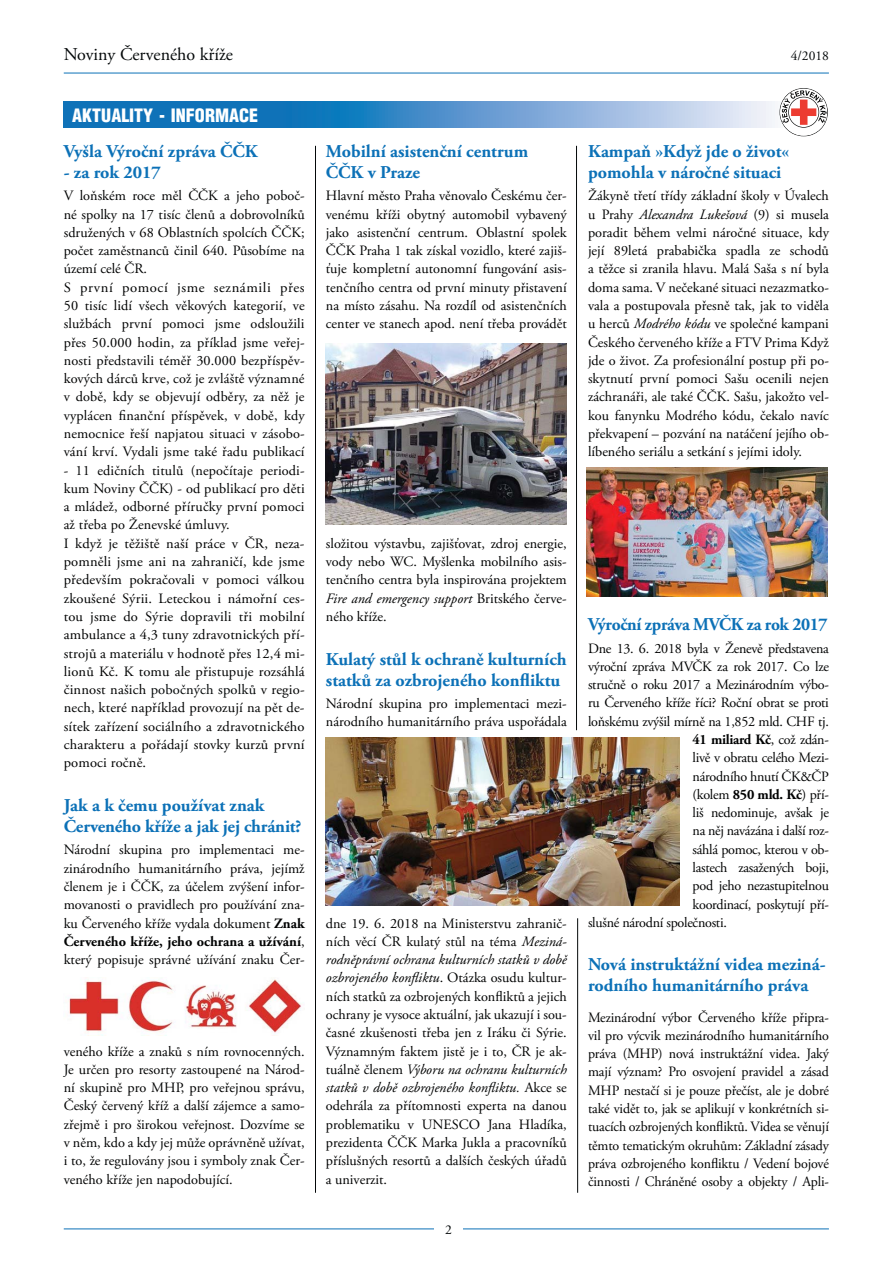
<style>
.page{position:relative;width:893px;height:1263px;background:#fff}
.page>*{position:absolute;margin:0;border:0;box-sizing:border-box;transform-origin:0 0}
.t1{font:700 18px/21px "Adobe Garamond Pro";color:#0c71b7}
.t2{font:700 18px "Adobe Garamond Pro";letter-spacing:-.02em;color:#0c71b7}
.t3{font:18px "Adobe Garamond Pro";color:#040809}
.t4{font:900 18px "Switzerland Cond";color:#fff}
.t5{font:14.25px/18.3px "Adobe Garamond Pro";color:#010202;text-align:justify}
.t6{font:14.25px "Adobe Garamond Pro";letter-spacing:-.02em;color:#010202}
.t7{font:700 14.25px "Adobe Garamond Pro";letter-spacing:-.02em;color:#010202}
.t8{font:13.5px "Adobe Garamond Pro";color:#040809}
.s1{color:#040809}
.s2{font-weight:700}
.s3{font-style:italic}
.s4{font-weight:400}
</style>
<div class="page">
<hr style="left:64px;top:73px;width:765px;height:1px;background:#0c71b7">
<hr style="left:64px;top:1229px;width:765px;height:1px;background:#0c71b7">
<div style="left:434px;top:1216px;width:28px;height:26px;background:#fff"></div>
<svg style="left:64px;top:102px;width:764px;height:25px;background:#5a9acd"></svg>
<svg style="left:779px;top:88px;width:34px;height:49px"></svg>
<hr style="left:315px;top:146px;width:1px;height:1047px;background:#040809">
<hr style="left:576px;top:146px;width:1px;height:584px;background:#040809">
<img style="left:326px;top:343px;width:241px;height:182px">
<img style="left:326px;top:738px;width:354px;height:168px">
<img style="left:586px;top:468px;width:242px;height:128px">
<img style="left:68px;top:979px;width:234px;height:56px">
<hr style="left:577px;top:918px;width:1px;height:275px;background:#040809">
<p class="t3" style="left:64px;top:47px;width:171px">Noviny Červeného kříže</p>
<p class="t8" style="left:791px;top:50px;width:40px">4/2018</p>
<p class="t4" style="left:72px;top:108px;width:187px">AKTUALITY - INFORMACE</p>
<p class="t1" style="left:64px;top:142px;width:195px">Vyšla Výroční zpráva ČČK</p>
<p class="t1" style="left:64px;top:163px;width:99px">- za rok 2017</p>
<p class="t5" style="left:64px;top:188px;width:242px;text-align:left">V loňském roce měl ČČK a jeho poboč&shy;né spolky na 17 tisíc členů a dobrovolníků sdružených v 68 Oblastních spolcích ČČK; počet zaměstnanců činil 640. Působíme na území celé ČR.<br>S první pomocí jsme seznámili přes 50 tisíc lidí všech věkových kategorií, ve službách první pomoci jsme odsloužili přes 50.000 hodin, za příklad jsme veřej&shy;nosti představili téměř 30.000 bezpříspěv&shy;kových dárců krve, což je zvláště významné v době, kdy se objevují odběry, za něž je vyplácen finanční příspěvek, v době, kdy nemocnice řeší napjatou situaci v zásobo&shy;vání krví. Vydali jsme také řadu publikací</p>
<p class="t5" style="left:64px;top:462px;width:242px;text-align:left">- 11 edičních titulů (nepočítaje periodi&shy;kum Noviny ČČK) - od publikací pro děti a mládež, odborné příručky první pomoci až třeba po Ženevské úmluvy.<br>I když je těžiště naší práce v ČR, neza&shy;pomněli jsme ani na zahraničí, kde jsme především pokračovali v pomoci válkou zkoušené Sýrii. Leteckou i námořní ces&shy;tou jsme do Sýrie dopravili tři mobilní ambulance a 4,3 tuny zdravotnických pří&shy;strojů a materiálu v hodnotě přes 12,4 mi&shy;lionů Kč. K tomu ale přistupuje rozsáhlá činnost našich <span class="s1">pobočných spolků</span> v regio&shy;nech, které například provozují na pět de&shy;sítek zařízení sociálního a zdravotnického charakteru a pořádají stovky kurzů první pomoci ročně.</p>
<p class="t1" style="left:64px;top:796px;width:239px">Jak a k čemu používat znak<br>Červeného kříže a jak jej chránit?</p>
<p class="t5" style="left:64px;top:842px;width:242px">Národní skupina pro implementaci me&shy;zinárodního humanitárního práva, jejímž členem je i ČČK, za účelem zvýšení infor&shy;movanosti o pravidlech pro používání zna&shy;ku Červeného kříže vydala dokument <span class="s2">Znak Červeného kříže, jeho ochrana a užívání</span>, který popisuje správné užívání znaku Čer-</p>
<p class="t5" style="left:64px;top:1043px;width:242px">veného kříže a znaků s ním rovnocenných.<br>Je určen pro resorty zastoupené na Národ&shy;ní skupině pro MHP, pro veřejnou správu, Český červený kříž a další zájemce a samo&shy;zřejmě i pro širokou veřejnost. Dozvíme se v něm, kdo a kdy jej může oprávněně užívat, i to, že regulovány jsou i symboly znak Čer&shy;veného kříže jen napodobující.</p>
<p class="t1" style="left:326px;top:142px;width:204px">Mobilní asistenční centrum<br>ČČK v Praze</p>
<p class="t5" style="left:326px;top:188px;width:242px">Hlavní město Praha věnovalo Českému čer&shy;venému kříži obytný automobil vybavený jako asistenční centrum. Oblastní spolek ČČK Praha 1 tak získal vozidlo, které zajiš&shy;ťuje kompletní autonomní fungování asis&shy;tenčního centra od první minuty přistavení na místo zásahu. Na rozdíl od asistenčních center ve stanech apod. není třeba provádět</p>
<p class="t1" style="left:588px;top:142px;width:203px">Kampaň »Když jde o život« pomohla v náročné situaci</p>
<p class="t5" style="left:588px;top:188px;width:242px">Žákyně třetí třídy základní školy v Úvalech u Prahy <span class="s3">Alexandra Lukešová</span> (9) si musela poradit během velmi náročné situace, kdy její 89letá prababička spadla ze schodů a těžce si zranila hlavu. Malá Saša s ní byla doma sama. V nečekané situaci nezazmatko&shy;vala a postupovala přesně tak, jak to viděla u herců <span class="s3">Modrého kódu</span> ve společné kampani Českého červeného kříže a FTV Prima Když jde o život. Za profesionální postup při po&shy;skytnutí první pomoci Sašu ocenili nejen záchranáři, ale také ČČK. Sašu, jakožto vel&shy;kou fanynku Modrého kódu, čekalo navíc překvapení – pozvání na natáčení jejího ob&shy;líbeného seriálu a setkání s jejími idoly.</p>
<p class="t5" style="left:326px;top:535px;width:242px">složitou výstavbu, zajišťovat, zdroj energie, vody nebo WC. Myšlenka mobilního asis&shy;tenčního centra byla inspirována projektem <span class="s3">Fire and emergency support</span> Britského červe&shy;ného kříže.</p>
<p class="t1" style="left:326px;top:650px;width:242px">Kulatý stůl k ochraně kulturních statků za ozbrojeného konfliktu</p>
<p class="t5" style="left:326px;top:696px;width:242px">Národní skupina pro implementaci mezi&shy;národního humanitárního práva uspořádala</p>
<p class="t5" style="left:326px;top:915px;width:242px">dne 19. 6. 2018 na Ministerstvu zahranič&shy;ních věcí ČR kulatý stůl na téma <span class="s3">Meziná&shy;rodněprávní ochrana kulturních statků v době ozbrojeného konfliktu</span>. Otázka osudu kultur&shy;ních statků za ozbrojených konfliktů a jejich ochrany je vysoce aktuální, jak ukazují i sou&shy;časné zkušenosti třeba jen z Iráku či Sýrie.<br>Významným faktem jistě je i to, ČR je ak&shy;tuálně členem <span class="s3">Výboru na ochranu kulturních statků v době ozbrojeného konfliktu.</span> Akce se odehrála za přítomnosti experta na danou problematiku v UNESCO Jana Hladíka, prezidenta ČČK Marka Jukla a pracovníků příslušných resortů a dalších českých úřadů a univerzit.</p>
<p class="t8" style="left:445px;top:1224px;width:8px">2</p>
<p class="t2" style="left:588px;top:617px;width:241px">Výroční zpráva MVČK za rok 2017</p>
<p class="t6" style="left:588px;top:642px;width:242px">Dne 13. 6. 2018 byla v Ženevě představena</p>
<p class="t6" style="left:588px;top:661px;width:242px">výroční zpráva MVČK za rok 2017. Co lze</p>
<p class="t6" style="left:588px;top:679px;width:242px">stručně o roku 2017 a Mezinárodním výbo-</p>
<p class="t6" style="left:588px;top:697px;width:242px">ru Červeného kříže říci? Roční obrat se proti</p>
<p class="t6" style="left:588px;top:716px;width:242px">loňskému zvýšil mírně na 1,852 mld. CHF tj.</p>
<p class="t7" style="left:692px;top:734px;width:138px">41 miliard Kč<span class="s4">, což zdán-</span></p>
<p class="t6" style="left:692px;top:752px;width:138px">livě v obratu celého Mezi-</p>
<p class="t6" style="left:692px;top:770px;width:138px">národního hnutí ČK&amp;ČP</p>
<p class="t6" style="left:692px;top:789px;width:138px">(kolem <span class="s2">850 mld. Kč</span>) pří-</p>
<p class="t6" style="left:692px;top:807px;width:138px">liš nedominuje, avšak je</p>
<p class="t6" style="left:692px;top:825px;width:138px">na něj navázána i další roz-</p>
<p class="t6" style="left:692px;top:844px;width:138px">sáhlá pomoc, kterou v ob-</p>
<p class="t6" style="left:692px;top:862px;width:138px">lastech zasažených boji,</p>
<p class="t6" style="left:692px;top:880px;width:138px">pod jeho nezastupitelnou</p>
<p class="t6" style="left:692px;top:898px;width:138px">koordinací, poskytují pří-</p>
<p class="t6" style="left:588px;top:917px;width:140px">slušné národní společnosti.</p>
<p class="t1" style="left:588px;top:956px;width:239px">Nová instruktážní videa meziná&shy;rodního humanitárního práva</p>
<p class="t5" style="left:588px;top:1009px;width:242px">Mezinárodní výbor Červeného kříže připra&shy;vil pro výcvik mezinárodního humanitárního práva (MHP) nová instruktážní videa. Jaký mají význam? Pro osvojení pravidel a zásad MHP nestačí si je pouze přečíst, ale je dobré také vidět to, jak se aplikují v konkrétních si&shy;tuacích ozbrojených konfliktů. Videa se věnují těmto tematickým okruhům: Základní zásady práva ozbrojeného konfliktu / Vedení bojové činnosti / Chráněné osoby a objekty / Apli-</p>
</div>
